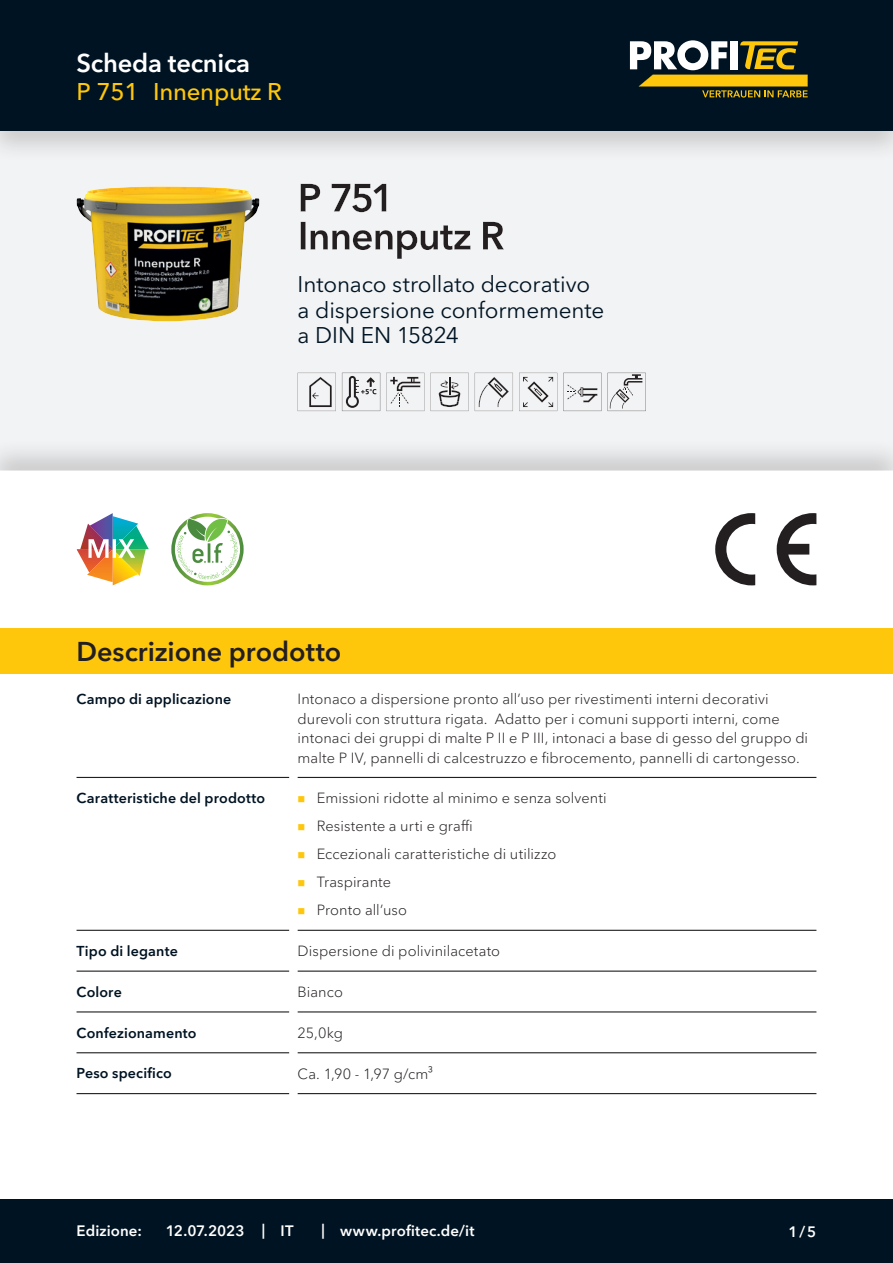
<style>
.page{position:relative;width:893px;height:1263px;background:#fff}
.page>*{position:absolute;margin:0;border:0;box-sizing:border-box;transform-origin:0 0}
.CB_AF_Kapitel_Uebers{font:600 27px "Avenir Next Cyr";color:#231f20}
.CB_AF_Kopf_TM{font:600 25.5px "Avenir Next Cyr";letter-spacing:-.01em;color:#fff}
.CB_AF_Kopf_Produktna{font:500 24px "Avenir Next Cyr";letter-spacing:-.01em;color:#fec70c}
.t1{font:22.5px/25.5px "Avenir Next Cyr";letter-spacing:-.005em;color:#001322}
.CB_AF_Fuss_Stand_lin{font:600 15px "Avenir Next Cyr";letter-spacing:.005em;color:#fff}
.CB_AF_Text_Standard{font:300 14.7px/19.5px "Avenir Next Cyr";letter-spacing:.005em;color:#231f20}
.CB_AF_Abschnitt_Uebe{font:600 14.25px "Avenir Next Cyr";letter-spacing:.01em;color:#001322}
</style>
<div class="page">
<div style="left:0;top:0;width:893px;height:131px;background:#001322"></div>
<div style="left:0;top:1199px;width:893px;height:64px;background:#001322"></div>
<svg style="left:630px;top:40px;width:178px;height:58px"></svg>
<hr style="left:77px;top:777px;width:212px;height:1px;background:#231f20">
<hr style="left:298px;top:777px;width:518px;height:1px;background:#231f20">
<hr style="left:77px;top:930px;width:212px;height:1px;background:#231f20">
<hr style="left:298px;top:930px;width:518px;height:1px;background:#231f20">
<hr style="left:77px;top:970px;width:212px;height:2px;background:#231f20">
<hr style="left:298px;top:970px;width:518px;height:2px;background:#231f20">
<hr style="left:77px;top:1011px;width:212px;height:1px;background:#231f20">
<hr style="left:298px;top:1011px;width:518px;height:1px;background:#231f20">
<hr style="left:77px;top:1052px;width:212px;height:1px;background:#231f20">
<hr style="left:298px;top:1052px;width:518px;height:1px;background:#231f20">
<hr style="left:77px;top:1093px;width:212px;height:1px;background:#231f20">
<hr style="left:298px;top:1093px;width:518px;height:1px;background:#231f20">
<div style="left:0;top:628px;width:893px;height:46px;background:#fec70c"></div>
<div style="left:0;top:122px;width:893px;height:354px;background:#231f20;opacity:.2"></div>
<img style="left:113px;top:516px;width:25px;height:69px">
<img style="left:93px;top:513px;width:20px;height:11px">
<img style="left:80px;top:524px;width:33px;height:25px">
<img style="left:113px;top:526px;width:36px;height:23px">
<img style="left:113px;top:549px;width:33px;height:27px">
<img style="left:87px;top:573px;width:26px;height:9px">
<img style="left:77px;top:549px;width:36px;height:24px">
<svg style="left:88px;top:539px;width:47px;height:19px"></svg>
<img style="left:171px;top:513px;width:73px;height:72px">
<svg style="left:177px;top:518px;width:61px;height:61px"></svg>
<svg style="left:715px;top:513px;width:40px;height:72px"></svg>
<svg style="left:777px;top:513px;width:39px;height:72px"></svg>
<p class="CB_AF_Kopf_TM" style="left:77px;top:47px;width:175px">Scheda tecnica</p>
<p class="CB_AF_Kopf_Produktna" style="left:77px;top:78px;width:64px">P 751</p>
<p class="CB_AF_Kopf_Produktna" style="left:153px;top:78px;width:130px">Innenputz R</p>
<h3 class="t1" style="left:298px;top:271px;width:308px">Intonaco strollato decorativo a dispersione conformemente a DIN EN 15824</h3>
<p class="CB_AF_Kapitel_Uebers" style="left:77px;top:635px;width:266px">Descrizione prodotto</p>
<p class="CB_AF_Abschnitt_Uebe" style="left:77px;top:690px;width:156px">Campo di applicazione</p>
<p class="CB_AF_Text_Standard" style="left:298px;top:689px;width:512px">Intonaco a dispersione pronto all’uso per rivestimenti interni decorativi durevoli con struttura rigata. Adatto per i comuni supporti interni, come intonaci dei gruppi di malte P II e P III, intonaci a base di gesso del gruppo di malte P IV, pannelli di calcestruzzo e fibrocemento, pannelli di cartongesso.</p>
<p class="CB_AF_Abschnitt_Uebe" style="left:77px;top:789px;width:190px">Caratteristiche del prodotto</p>
<p class="CB_AF_Text_Standard" style="left:317px;top:788px;width:291px">Emissioni ridotte al minimo e senza solventi</p>
<p class="CB_AF_Text_Standard" style="left:317px;top:816px;width:157px">Resistente a urti e graffi</p>
<p class="CB_AF_Text_Standard" style="left:317px;top:844px;width:241px">Eccezionali caratteristiche di utilizzo</p>
<p class="CB_AF_Text_Standard" style="left:317px;top:872px;width:76px">Traspirante</p>
<p class="CB_AF_Text_Standard" style="left:317px;top:900px;width:92px">Pronto all’uso</p>
<p class="CB_AF_Abschnitt_Uebe" style="left:77px;top:942px;width:103px">Tipo di legante</p>
<p class="CB_AF_Text_Standard" style="left:298px;top:941px;width:204px">Dispersione di polivinilacetato</p>
<p class="CB_AF_Abschnitt_Uebe" style="left:77px;top:983px;width:47px">Colore</p>
<p class="CB_AF_Text_Standard" style="left:298px;top:982px;width:47px">Bianco</p>
<p class="CB_AF_Abschnitt_Uebe" style="left:77px;top:1024px;width:122px">Confezionamento</p>
<p class="CB_AF_Text_Standard" style="left:298px;top:1023px;width:47px">25,0kg</p>
<p class="CB_AF_Abschnitt_Uebe" style="left:77px;top:1065px;width:97px">Peso specifico</p>
<p class="CB_AF_Text_Standard" style="left:298px;top:1064px;width:137px">Ca. 1,90 - 1,97 g/cm³</p>
<p class="CB_AF_Fuss_Stand_lin" style="left:77px;top:1222px;width:67px">Edizione:</p>
<p class="CB_AF_Fuss_Stand_lin" style="left:166px;top:1222px;width:80px">12.07.2023</p>
<p class="CB_AF_Fuss_Stand_lin" style="left:262px;top:1221px;width:5px">|</p>
<p class="CB_AF_Fuss_Stand_lin" style="left:281px;top:1222px;width:14px">IT</p>
<p class="CB_AF_Fuss_Stand_lin" style="left:321px;top:1221px;width:5px">|</p>
<p class="CB_AF_Fuss_Stand_lin" style="left:340px;top:1222px;width:136px">www.profitec.de/it</p>
<p class="CB_AF_Fuss_Stand_lin" style="left:788px;top:1222px;width:29px">1/5</p>
</div>
